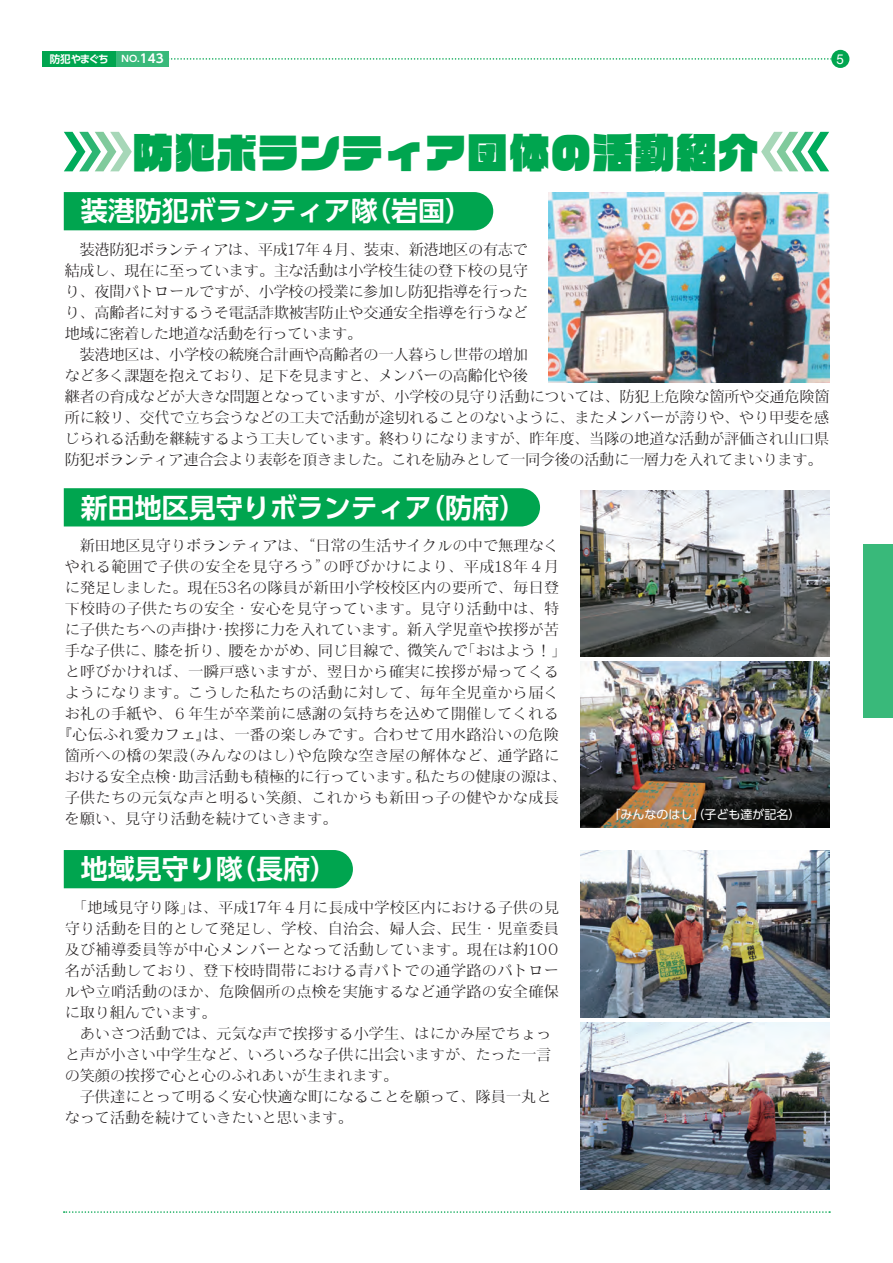
<style>
.page{position:relative;width:893px;height:1263px;background:#fff}
.page>*{position:absolute;margin:0;border:0;box-sizing:border-box;transform-origin:0 0}
.t1{font:40.5px "VDL Logo Jr Black Black";letter-spacing:.03em;color:#00a54f}
.t2{font:700 27px "UD Shin Go Pro De";color:#fff}
.t3{font:15px/21px "NIS M1 SJIS 83 pv RKSJ H";letter-spacing:.01em;color:#231f20;text-align:justify}
.t4{font:15px "NIS M1 SJIS 83 pv RKSJ H";letter-spacing:.03em;color:#231f20}
.t5{font:15px "NIS M1 SJIS 83 pv RKSJ H";letter-spacing:.045em;color:#231f20}
.t6{font:15px "NIS M1 SJIS 83 pv RKSJ H";letter-spacing:.035em;color:#231f20}
.t7{font:13.5px "Helvetica Neue";color:#fff}
.t8{font:12px "UD Shin Go Pr 6 N";color:#fff}
.t9{font:700 10.5px "UD Shin Go Pro De";letter-spacing:-.13em;color:#fff}
.s1{font-size:9px}
.s2{font-size:12px}
</style>
<div class="page">
<div style="left:42px;top:51px;width:74px;height:16px;background:#00a54f"></div>
<svg style="left:169px;top:58px;width:662px;height:2px"></svg>
<div style="left:831px;top:50px;width:18px;height:18px;background:#00a54f;border-radius:50%"></div>
<div style="left:116px;top:51px;width:53px;height:16px;background:#39b97a"></div>
<div style="left:863px;top:545px;width:30px;height:173px;background:#39b97a"></div>
<svg style="left:64px;top:1211px;width:766px;height:2px"></svg>
<svg style="left:64px;top:132px;width:68px;height:39px"></svg>
<svg style="left:761px;top:132px;width:68px;height:39px"></svg>
<img style="left:549px;top:192px;width:280px;height:190px">
<div style="left:64px;top:192px;width:429px;height:38px;background:#00a54f"></div>
<img style="left:580px;top:490px;width:249px;height:167px">
<div style="left:64px;top:488px;width:476px;height:38px;background:#00a54f"></div>
<img style="left:580px;top:662px;width:249px;height:165px">
<div style="left:64px;top:850px;width:289px;height:38px;background:#00a54f"></div>
<img style="left:580px;top:851px;width:249px;height:166px">
<img style="left:580px;top:1023px;width:249px;height:166px">
<p class="t9" style="left:50px;top:50px;width:115px">防犯やまぐち <span class="s1">NO.</span><span class="s2">143</span></p>
<p class="t7" style="left:837px;top:49px;width:9px">5</p>
<h1 class="t1" style="left:133px;top:124px;width:627px">防犯ボランティア団体の活動紹介</h1>
<h2 class="t2" style="left:81px;top:189px;width:393px">装港防犯ボランティア隊（岩国）</h2>
<p class="t3" style="left:65px;top:238px;width:465px;text-indent:15px">装港防犯ボランティアは、平成17年４月、装束、新港地区の有志で結成し、現在に至っています。主な活動は小学校生徒の登下校の見守り、夜間パトロールですが、小学校の授業に参加し防犯指導を行ったり、高齢者に対するうそ電話詐欺被害防止や交通安全指導を行うなど地域に密着した地道な活動を行っています。</p>
<p class="t3" style="left:65px;top:343px;width:766px;text-align:left;text-indent:15px">装港地区は、小学校の統廃合計画や高齢者の一人暮らし世帯の増加<br>など多く課題を抱えており、足下を見ますと、メンバーの高齢化や後<br>継者の育成などが大きな問題となっていますが、小学校の見守り活動については、防犯上危険な箇所や交通危険箇所に絞リ、交代で立ち会うなどの工夫で活動が途切れることのないように、またメンバーが誇りや、やり甲斐を感じられる活動を継続するよう工夫しています。終わりになりますが、昨年度、当隊の地道な活動が評価され山口県防犯ボランティア連合会より表彰を頂きました。これを励みとして一同今後の活動に一層力を入れてまいります。</p>
<h2 class="t2" style="left:81px;top:485px;width:447px">新田地区見守りボランティア（防府）</h2>
<p class="t3" style="left:80px;top:534px;width:481px">新田地区見守りボランティアは、“日常の生活サイクルの中で無理なく</p>
<p class="t5" style="left:65px;top:557px;width:496px">やれる範囲で子供の安全を見守ろう”の呼びかけにより、平成18年４月</p>
<p class="t3" style="left:65px;top:576px;width:496px">に発足しました。現在53名の隊員が新田小学校校区内の要所で、毎日登</p>
<p class="t6" style="left:65px;top:599px;width:496px">下校時の子供たちの安全・安心を見守っています。見守り活動中は、特</p>
<p class="t3" style="left:65px;top:618px;width:496px">に子供たちへの声掛け･挨拶に力を入れています。新入学児童や挨拶が苦</p>
<p class="t3" style="left:65px;top:639px;width:503px">手な子供に、膝を折り、腰をかがめ、同じ目線で、微笑んで「おはよう！」</p>
<p class="t4" style="left:65px;top:662px;width:496px">と呼びかければ、一瞬戸惑いますが、翌日から確実に挨拶が帰ってくる</p>
<p class="t4" style="left:65px;top:683px;width:496px">ようになります。こうした私たちの活動に対して、毎年全児童から届く</p>
<p class="t4" style="left:65px;top:704px;width:496px">お礼の手紙や、６年生が卒業前に感謝の気持ちを込めて開催してくれる</p>
<p class="t4" style="left:57px;top:725px;width:503px">『心伝ふれ愛カフェ』は、一番の楽しみです。合わせて用水路沿いの危険</p>
<p class="t4" style="left:65px;top:746px;width:496px">箇所への橋の架設（みんなのはし）や危険な空き屋の解体など、通学路に</p>
<p class="t3" style="left:65px;top:765px;width:503px">おける安全点検・助言活動も積極的に行っています。私たちの健康の源は、</p>
<p class="t4" style="left:65px;top:788px;width:496px">子供たちの元気な声と明るい笑顔、これからも新田っ子の健やかな成長</p>
<p class="t3" style="left:65px;top:807px;width:274px">を願い、見守り活動を続けていきます。</p>
<h2 class="t2" style="left:81px;top:847px;width:258px">地域見守り隊（長府）</h2>
<p class="t3" style="left:65px;top:896px;width:496px;text-indent:8px">「地域見守り隊」は、平成17年４月に長成中学校区内における子供の見守り活動を目的として発足し、学校、自治会、婦人会、民生・児童委員及び補導委員等が中心メンバーとなって活動しています。現在は約100名が活動しており、登下校時間帯における青パトでの通学路のパトロールや立哨活動のほか、危険個所の点検を実施するなど通学路の安全確保に取り組んでいます。</p>
<p class="t3" style="left:65px;top:1022px;width:488px;text-indent:15px">あいさつ活動では、元気な声で挨拶する小学生、はにかみ屋でちょっと声が小さい中学生など、いろいろな子供に出会いますが、たった一言の笑顔の挨拶で心と心のふれあいが生まれます。</p>
<p class="t3" style="left:65px;top:1085px;width:488px;text-indent:15px">子供達にとって明るく安心快適な町になることを願って、隊員一丸となって活動を続けていきたいと思います。</p>
<p class="t8" style="left:608px;top:805px;width:194px">「みんなのはし」（子ども達が記名）</p>
</div>
